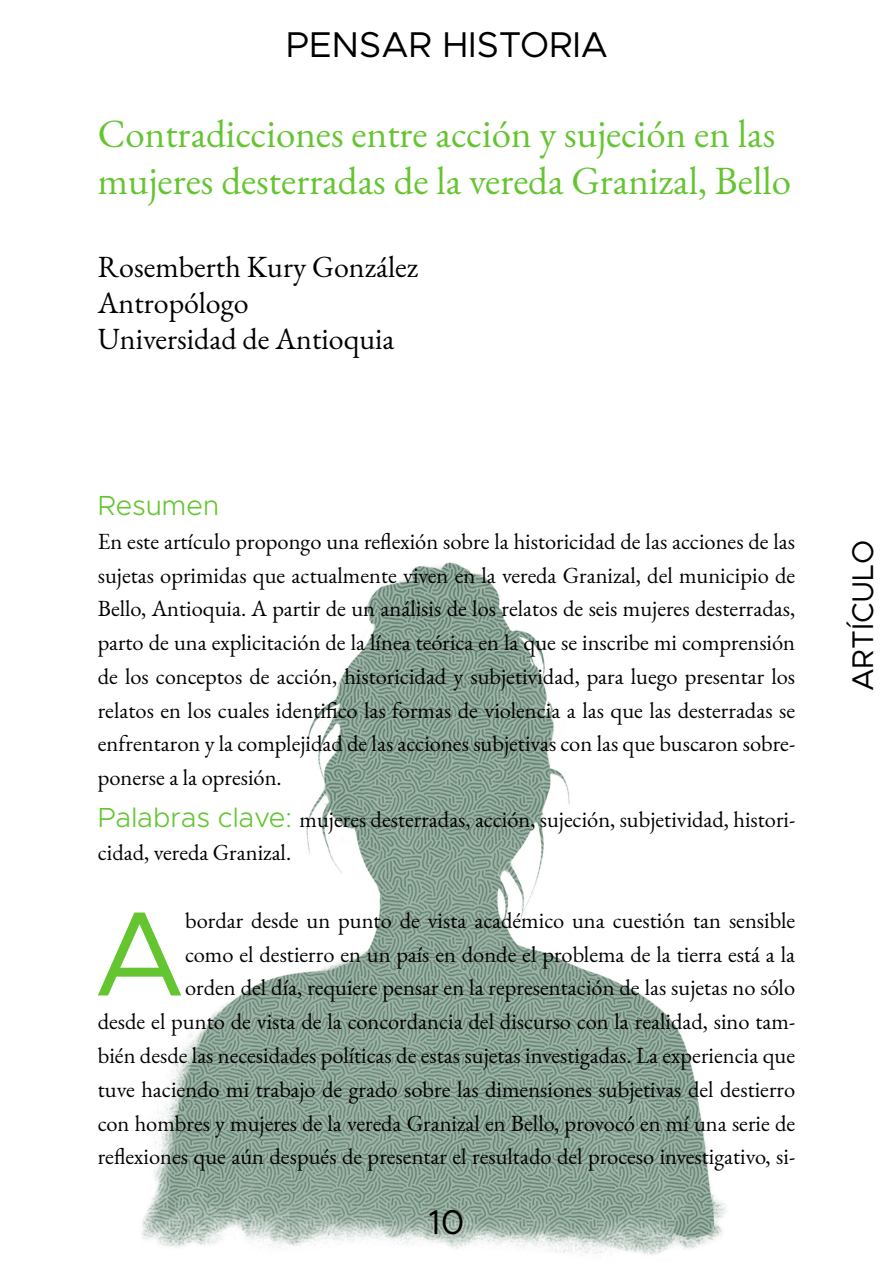
<style>
.page{position:relative;width:893px;height:1263px;background:#fff}
.page>*{position:absolute;margin:0;border:0;box-sizing:border-box;transform-origin:0 0}
.t1{font:120.75px "Metropolis";color:#64c531}
.Notas{font:39px/46.8px "EB Garamond";color:#64c531}
.t2{font:36px "Metropolis";color:#000}
.t3{font:34.5px "Metropolis";color:#000}
.Notas-2{font:30px "EB Garamond";color:#000}
.t4{font:30px "Metropolis";color:#000}
.t5{font:300 27.75px "Metropolis";color:#64c531}
.t6{font:22.5px/33.8px "EB Garamond";color:#000;text-align:justify}
.s1{font-family:"Metropolis";font-weight:300;font-size:27.75px;color:#64c531}
</style>
<div class="page">
<img style="left:141px;top:562px;width:585px;height:693px">
<h3 class="t2" style="left:286px;top:23px;width:324px">PENSAR HISTORIA</h3>
<p class="Notas" style="left:98px;top:111px;width:695px">Contradicciones entre acción y sujeción en las mujeres desterradas de la vereda Granizal, Bello</p>
<p class="Notas-2" style="left:98px;top:248px;width:322px">Rosemberth Kury González</p>
<p class="Notas-2" style="left:98px;top:284px;width:152px">Antropólogo</p>
<p class="Notas-2" style="left:98px;top:320px;width:298px">Universidad de Antioquia</p>
<p class="t5" style="left:98px;top:488px;width:123px">Resumen</p>
<p class="t6" style="left:98px;top:524px;width:699px">En este artículo propongo una reflexión sobre la historicidad de las acciones de las sujetas oprimidas que actualmente viven en la vereda Granizal, del municipio de Bello, Antioquia. A partir de un análisis de los relatos de seis mujeres desterradas, parto de una explicitación de la línea teórica en la que se inscribe mi comprensión de los conceptos de acción, historicidad y subjetividad, para luego presentar los relatos en los cuales identifico las formas de violencia a las que las desterradas se enfrentaron y la complejidad de las acciones subjetivas con las que buscaron sobre&shy;ponerse a la opresión.</p>
<p class="t6" style="left:98px;top:802px;width:699px"><span class="s1">Palabras clave:</span> mujeres desterradas, acción, sujeción, subjetividad, histori&shy;cidad, vereda Granizal.</p>
<p class="t6" style="left:98px;top:904px;width:699px;text-align:right">bordar desde un punto de vista académico una cuestión tan sensible<br>como el destierro en un país en donde el problema de la tierra está a la<br>orden del día, requiere pensar en la representación de las sujetas no sólo<br>desde el punto de vista de la concordancia del discurso con la realidad, sino tam&shy;bién desde las necesidades políticas de estas sujetas investigadas. La experiencia que tuve haciendo mi trabajo de grado sobre las dimensiones subjetivas del destierro con hombres y mujeres de la vereda Granizal en Bello, provocó en mí una serie de reflexiones que aún después de presentar el resultado del proceso investigativo, si-</p>
<p class="t1" style="left:94px;top:879px;width:93px">A</p>
<h3 class="t3" style="left:428px;top:1200px;width:37px">10</h3>
<h3 class="t4" style="left:844px;top:691px;width:153px;rotate:-90deg">ARTÍCULO</h3>
</div>
